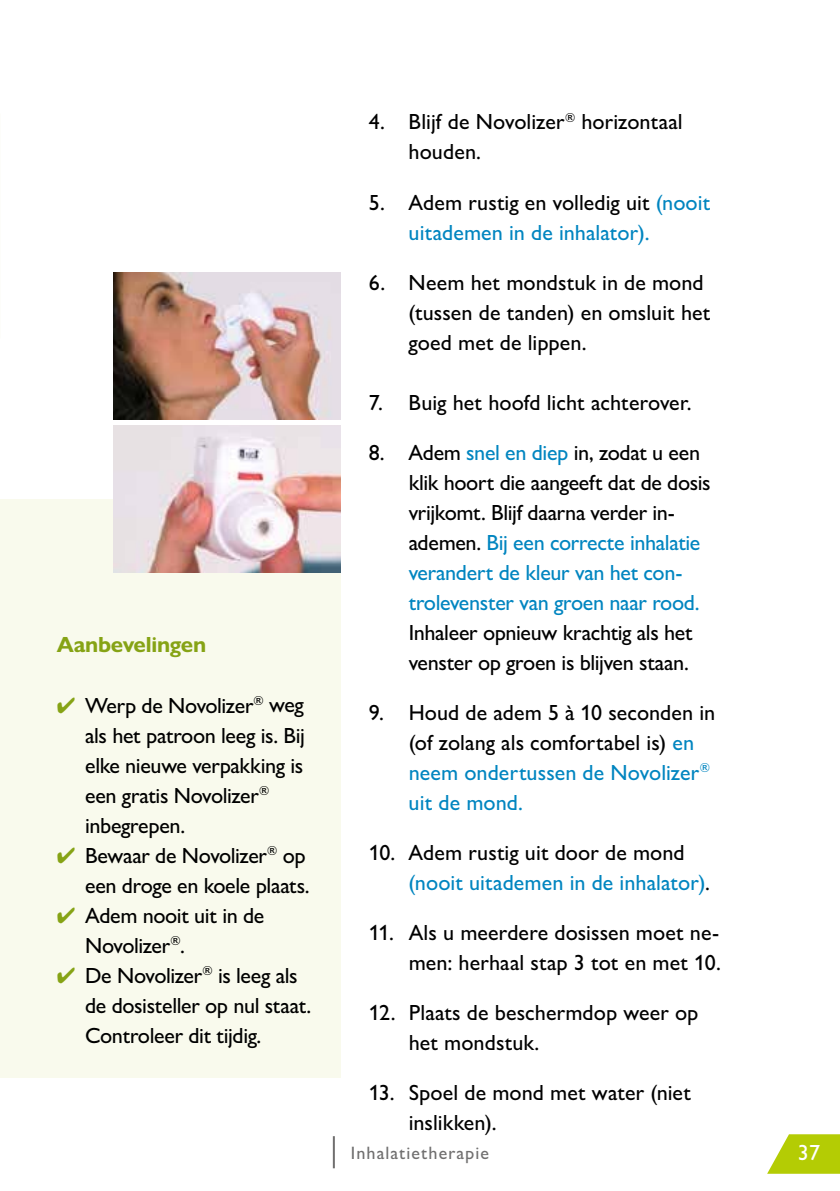
<style>
.page{position:relative;width:840px;height:1191px;background:#fff}
.page>*{position:absolute;margin:0;border:0;box-sizing:border-box;transform-origin:0 0}
.t1{font:500 22px/30px "Gill Sans Nova";color:#000}
.t2{font:500 22px/30px "Gill Sans Nova";letter-spacing:-.01em;color:#0085c0}
.t3{font:500 22px/30px "Gill Sans Nova";letter-spacing:-.02em;color:#000}
.t4{font:700 22px "Gill Sans Nova";letter-spacing:-.01em;color:#86a315}
.t5{font:500 22px "Gill Sans Nova";color:#fff}
.t6{font:500 18px "Gill Sans Nova";letter-spacing:.06em;color:#706f6f}
.s1{color:#86a315}
.s2{color:#000}
.s3{color:#0085c0}
</style>
<div class="page">
<svg style="left:767px;top:1134px;width:72px;height:39px"></svg>
<hr style="left:332px;top:1136px;width:2px;height:32px;background:#706f6f">
<div style="left:0;top:499px;width:340px;height:578px;background:#f9faed"></div>
<img style="left:113px;top:425px;width:227px;height:148px">
<img style="left:113px;top:272px;width:227px;height:148px">
<p class="t4" style="left:57px;top:631px;width:151px">Aanbevelingen</p>
<p class="t1" style="left:85px;top:690px;width:221px;text-indent:-28px"><span class="s1">✔</span> Werp de Novolizer<sup>®</sup> weg als het patroon leeg is. Bij elke nieuwe verpakking is een gratis Novolizer<sup>® </sup>inbegrepen.</p>
<p class="t3" style="left:57px;top:840px;width:254px;text-align:right"><span class="s1">✔</span> Bewaar de Novolizer<sup>®</sup> op een droge en koele plaats.</p>
<p class="t3" style="left:85px;top:900px;width:181px;text-indent:-28px"><span class="s1">✔</span> Adem nooit uit in de<br>Novolizer<sup>®</sup>.</p>
<p class="t3" style="left:85px;top:960px;width:227px;text-indent:-28px"><span class="s1">✔</span> De Novolizer<sup>®</sup> is leeg als de dosisteller op nul staat.<br>Controleer dit tijdig.</p>
<p class="t1" style="left:408px;top:107px;width:275px;text-indent:-40px">4. Blijf de Novolizer<sup>®</sup> horizontaal houden.</p>
<p class="t2" style="left:408px;top:187px;width:303px;text-indent:-40px"><span class="s2">5. Adem rustig en volledig uit</span> (nooit uitademen in de inhalator).</p>
<p class="t1" style="left:408px;top:267px;width:303px;text-indent:-40px">6. Neem het mondstuk in de mond (tussen de tanden) en omsluit het goed met de lippen.</p>
<p class="t1" style="left:369px;top:387px;width:324px">7. Buig het hoofd licht achterover.</p>
<p class="t2" style="left:408px;top:437px;width:303px;text-indent:-40px"><span class="s2">8. Adem</span> snel en diep <span class="s2">in, zodat u een klik hoort die aangeeft dat de dosis vrijkomt. Blijf daarna verder in&shy;ademen.</span> Bij een correcte inhalatie verandert de kleur van het con&shy;trolevenster van groen naar rood.</p>
<p class="t1" style="left:408px;top:617px;width:285px">Inhaleer opnieuw krachtig als het venster op groen is blijven staan.</p>
<p class="t1" style="left:408px;top:697px;width:308px;text-indent:-40px">9. Houd de adem 5 à 10 seconden in (of zolang als comfortabel is) <span class="s3">en neem ondertussen de Novolizer</span><sup>® </sup><span class="s3">uit de mond.</span></p>
<p class="t2" style="left:408px;top:837px;width:303px;text-indent:-40px"><span class="s2">10. Adem rustig uit door de mond </span>(nooit uitademen in de inhalator)<span class="s2">.</span></p>
<p class="t1" style="left:369px;top:917px;width:353px;text-align:right">11. Als u meerdere dosissen moet ne&shy;men: herhaal stap 3 tot en met 10.</p>
<p class="t1" style="left:408px;top:997px;width:291px;text-indent:-40px">12. Plaats de beschermdop weer op het mondstuk.</p>
<p class="t1" style="left:408px;top:1077px;width:284px;text-indent:-40px">13. Spoel de mond met water (niet inslikken).</p>
<p class="t6" style="left:350px;top:1141px;width:140px">Inhalatietherapie</p>
<p class="t5" style="left:797px;top:1138px;width:23px">37</p>
</div>
